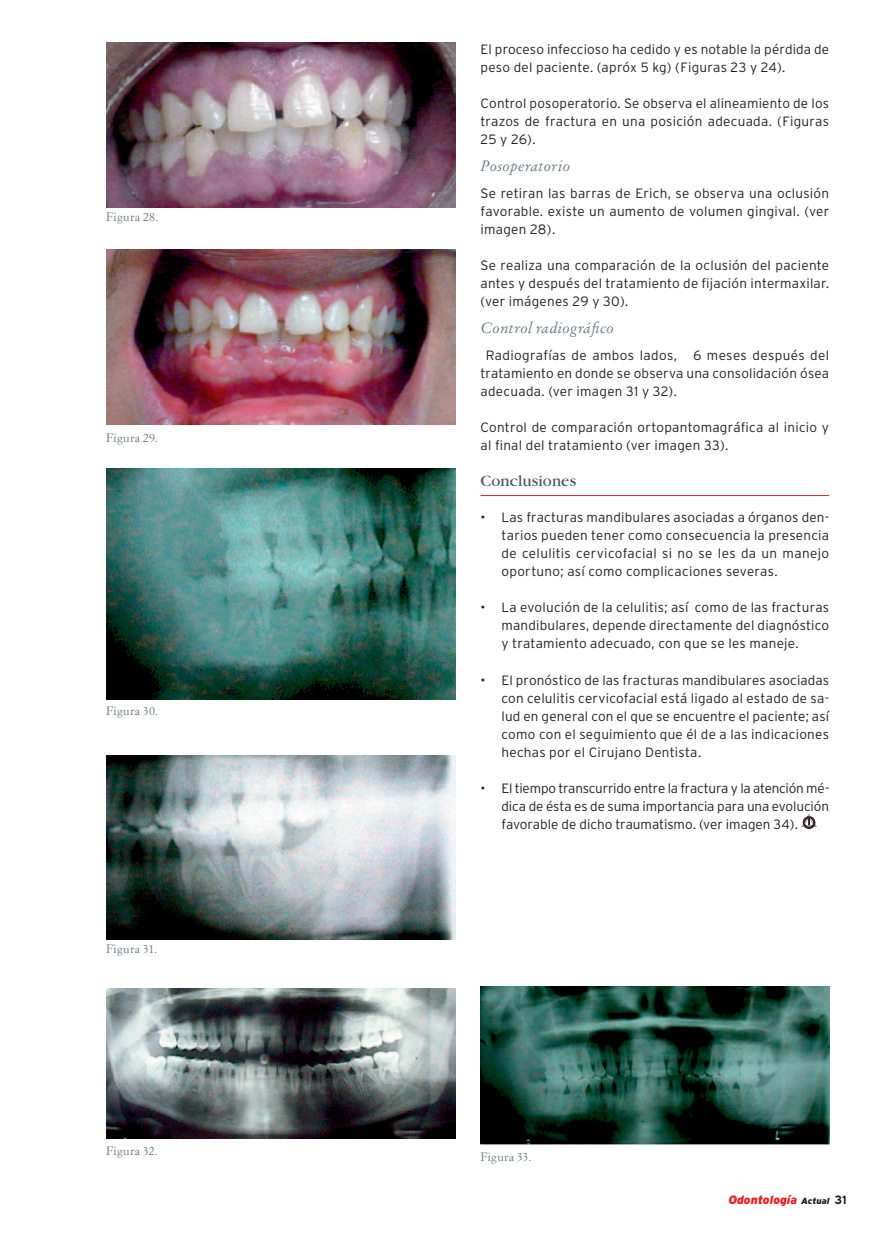
<style>
.page{position:relative;width:893px;height:1234px;background:#fff}
.page>*{position:absolute;margin:0;border:0;box-sizing:border-box;transform-origin:0 0}
.t1{font:16.5px "Garamond";letter-spacing:.005em;color:#4c545f}
.t2{font:italic 15px "Stempel Garamond";letter-spacing:.02em;color:#6b7a83}
.t3{font:300 13.5px/18px "Interstate";letter-spacing:.015em;color:#231f20;text-align:justify}
.t4{font:12px "Simoncini Garamond";letter-spacing:.025em;color:#6b7a83}
.t5{font:italic 900 12px "Interstate";color:#ee1d23}
.s1{font-size:9px;color:#231f20}
.s2{font-weight:700;font-style:normal;color:#231f20}
</style>
<div class="page">
<hr style="left:480px;top:495px;width:349px;height:1px;background:#e41f25">
<svg style="left:801px;top:814px;width:16px;height:14px"></svg>
<img style="left:106px;top:43px;width:349px;height:165px">
<img style="left:106px;top:249px;width:349px;height:175px">
<img style="left:106px;top:468px;width:349px;height:231px">
<img style="left:106px;top:755px;width:349px;height:184px">
<img style="left:106px;top:988px;width:349px;height:150px">
<img style="left:480px;top:986px;width:349px;height:157px">
<p class="t4" style="left:106px;top:209px;width:54px">Figura 28.</p>
<p class="t4" style="left:106px;top:430px;width:53px">Figura 29.</p>
<p class="t4" style="left:106px;top:703px;width:53px">Figura 30.</p>
<p class="t4" style="left:106px;top:941px;width:52px">Figura 31.</p>
<p class="t4" style="left:106px;top:1142px;width:53px">Figura 32.</p>
<p class="t3" style="left:480px;top:40px;width:350px">El proceso infeccioso ha cedido y es notable la pérdida de peso del paciente. (apróx 5 kg) (Figuras 23 y 24).</p>
<p class="t3" style="left:480px;top:94px;width:350px">Control posoperatorio. Se observa el alineamiento de los trazos de fractura en una posición adecuada. (Figuras 25 y 26).</p>
<p class="t2" style="left:480px;top:157px;width:91px">Posoperatorio</p>
<p class="t3" style="left:480px;top:184px;width:350px">Se retiran las barras de Erich, se observa una oclusión favorable. existe un aumento de volumen gingival. (ver imagen 28).</p>
<p class="t3" style="left:480px;top:256px;width:350px">Se realiza una comparación de la oclusión del paciente antes y después del tratamiento de fijación intermaxilar. (ver imágenes 29 y 30).</p>
<p class="t2" style="left:480px;top:319px;width:135px">Control radiográfico</p>
<p class="t3" style="left:480px;top:346px;width:350px;text-indent:5px">Radiografías de ambos lados, 6 meses después del tratamiento en donde se observa una consolidación ósea adecuada. (ver imagen 31 y 32).</p>
<p class="t3" style="left:480px;top:418px;width:350px">Control de comparación ortopantomagráfica al inicio y al final del tratamiento (ver imagen 33).</p>
<p class="t1" style="left:480px;top:472px;width:97px">Conclusiones</p>
<p class="t3" style="left:501px;top:508px;width:329px;text-indent:-21px">• Las fracturas mandibulares asociadas a órganos den&shy;tarios pueden tener como consecuencia la presencia de celulitis cervicofacial si no se les da un manejo oportuno; así como complicaciones severas.</p>
<p class="t3" style="left:501px;top:598px;width:329px;text-indent:-21px">• La evolución de la celulitis; así como de las fracturas mandibulares, depende directamente del diagnóstico y tratamiento adecuado, con que se les maneje.</p>
<p class="t3" style="left:501px;top:670px;width:329px;text-indent:-21px">• El pronóstico de las fracturas mandibulares asociadas con celulitis cervicofacial está ligado al estado de sa&shy;lud en general con el que se encuentre el paciente; así como con el seguimiento que él de a las indicaciones hechas por el Cirujano Dentista.</p>
<p class="t3" style="left:501px;top:778px;width:329px;text-indent:-21px">• El tiempo transcurrido entre la fractura y la atención mé&shy;dica de ésta es de suma importancia para una evolución favorable de dicho traumatismo. (ver imagen 34).</p>
<p class="t4" style="left:480px;top:1148px;width:52px">Figura 33.</p>
<p class="t5" style="left:728px;top:1192px;width:120px">Odontología <span class="s1">Actual</span> <span class="s2">31</span></p>
</div>
